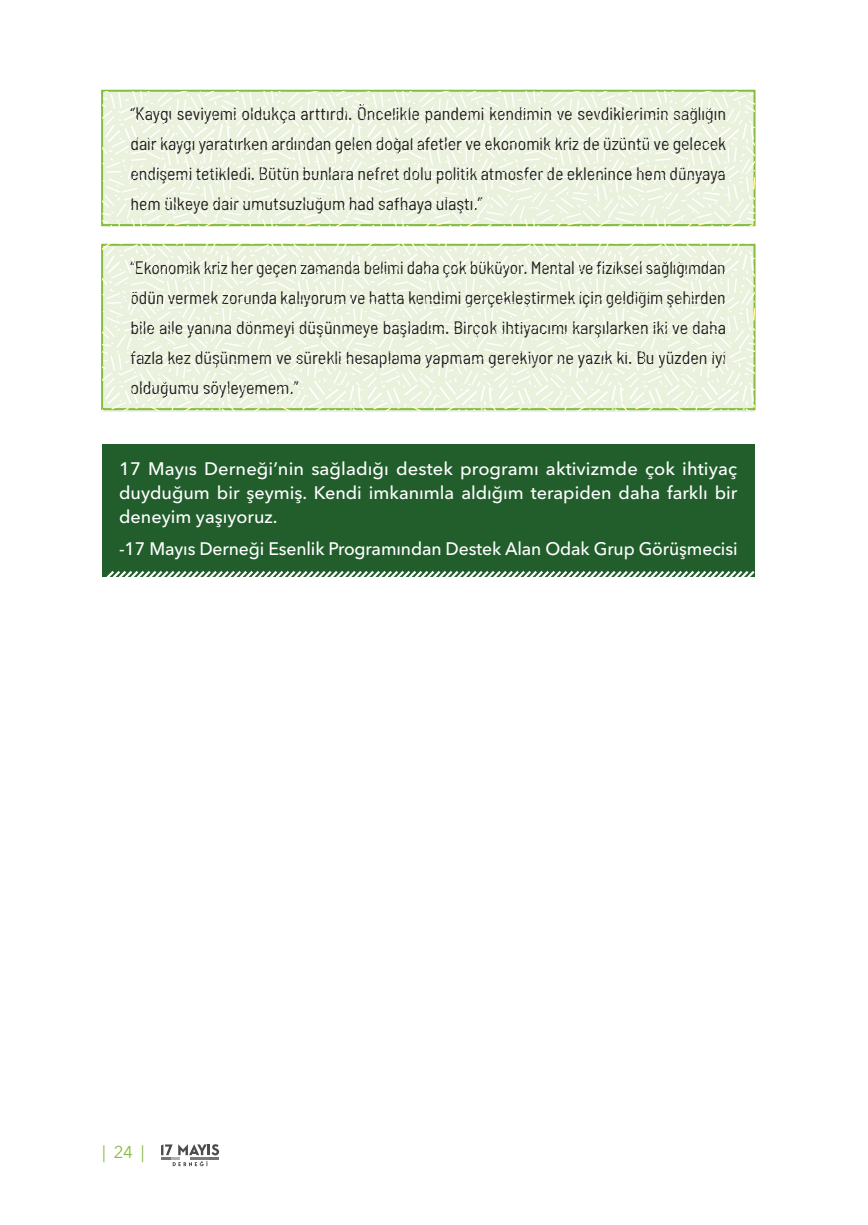
<style>
.page{position:relative;width:868px;height:1225px;background:#fff}
.page>*{position:absolute;margin:0;border:0;box-sizing:border-box;transform-origin:0 0}
.t1{font:semi-condensed 18px/30px "Barlow";color:#231f20;text-align:justify}
.t2{font:500 18px/24px "Avenir Next LT Pro";letter-spacing:-.005em;color:#fff;text-align:justify}
.t3{font:17px "Avenir Next LT Pro";color:#85bc42}
</style>
<div class="page">
<svg style="left:161px;top:1144px;width:58px;height:22px"></svg>
<div style="left:102px;top:444px;width:652px;height:133px;background:#225e2c"></div>
<svg style="left:106px;top:568px;width:649px;height:9px"></svg>
<svg style="left:102px;top:92px;width:652px;height:318px;fill:#eaf2dd"></svg>
<p class="t1" style="left:130px;top:98px;width:597px">“Kaygı seviyemi oldukça arttırdı. Öncelikle pandemi kendimin ve sevdiklerimin sağlığın dair kaygı yaratırken ardından gelen doğal afetler ve ekonomik kriz de üzüntü ve gelecek endişemi tetikledi. Bütün bunlara nefret dolu politik atmosfer de eklenince hem dünyaya hem ülkeye dair umutsuzluğum had safhaya ulaştı.”</p>
<p class="t1" style="left:130px;top:252px;width:597px">“Ekonomik kriz her geçen zamanda belimi daha çok büküyor. Mental ve fiziksel sağlığımdan ödün vermek zorunda kalıyorum ve hatta kendimi gerçekleştirmek için geldiğim şehirden bile aile yanına dönmeyi düşünmeye başladım. Birçok ihtiyacımı karşılarken iki ve daha fazla kez düşünmem ve sürekli hesaplama yapmam gerekiyor ne yazık ki. Bu yüzden iyi olduğumu söyleyemem.”</p>
<p class="t2" style="left:119px;top:456px;width:619px">17 Mayıs Derneği’nin sağladığı destek programı aktivizmde çok ihtiyaç duyduğum bir şeymiş. Kendi imkanımla aldığım terapiden daha farklı bir deneyim yaşıyoruz.</p>
<p class="t2" style="left:119px;top:537px;width:620px">-17 Mayıs Derneği Esenlik Programından Destek Alan Odak Grup Görüşmecisi</p>
<p class="t3" style="left:102px;top:1141px;width:44px">|24|</p>
</div>
